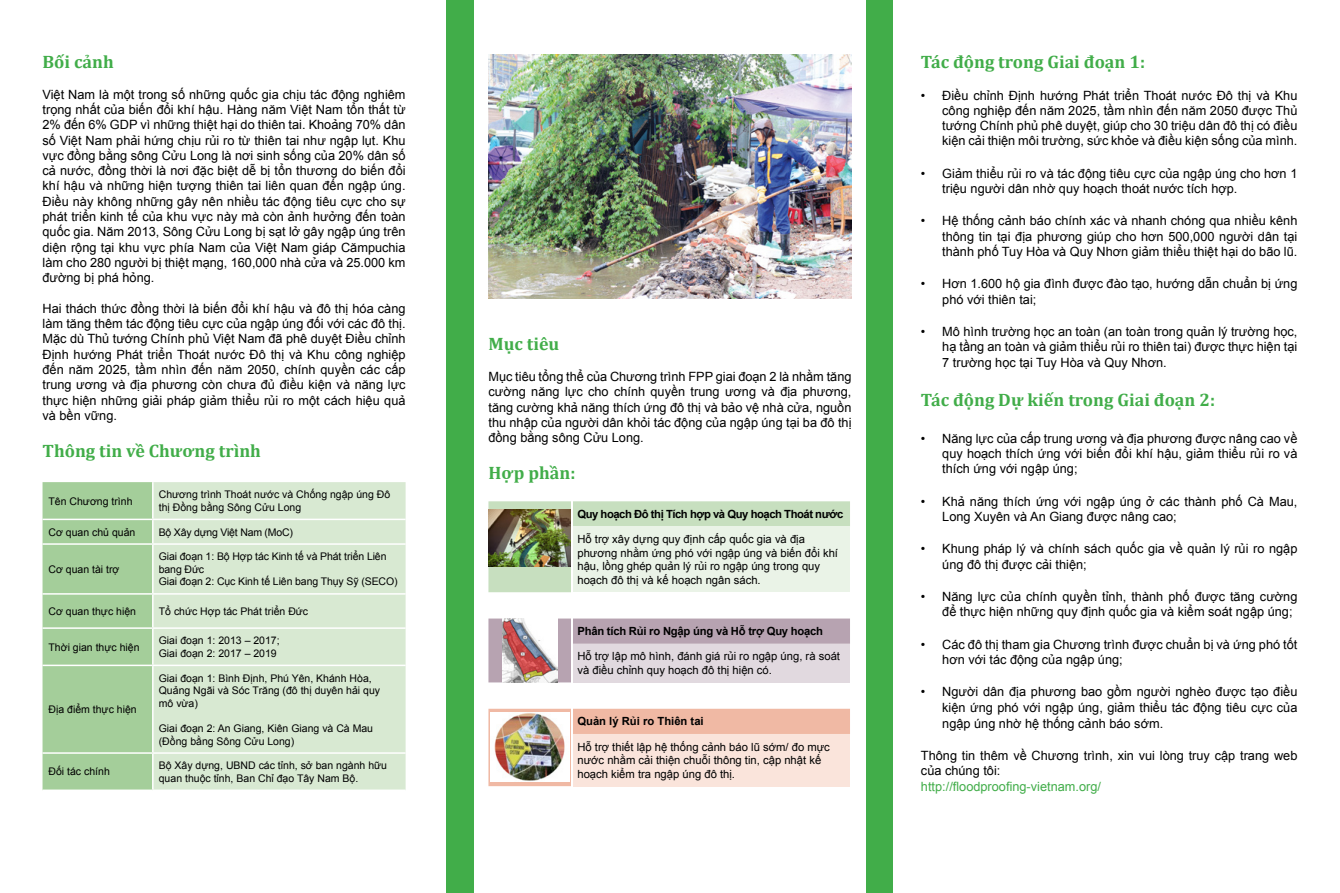
<style>
.page{position:relative;width:1340px;height:893px;background:#fff}
.page>*{position:absolute;margin:0;border:0;box-sizing:border-box;transform-origin:0 0}
.t1{font:700 18px "Cambria";color:#41ad49}
.t2{font:12.75px/15.3px "Arial";color:#000;text-align:justify}
.t3{font:12.75px "Arial";color:#41ad49}
.t4{font:11.25px/13.5px "Arial";color:#000}
.t5{font:700 11.25px "Arial";letter-spacing:-.04em;color:#000}
.t6{font:700 11.25px "Arial";letter-spacing:-.02em;color:#000}
.t7{font:700 11.25px "Arial";color:#000}
.t8{font:10.5px/12.6px "Arial";color:#000}
.t9{font:10.5px "Arial";letter-spacing:-.02em;color:#000}
</style>
<div class="page">
<div style="left:446px;top:0;width:28px;height:893px;background:#41ad49"></div>
<div style="left:865px;top:0;width:28px;height:893px;background:#41ad49"></div>
<svg style="left:153px;top:482px;width:252px;height:307px;background:#d9e9d3"></svg>
<hr style="left:153px;top:519px;width:252px;height:1px;background:#fff">
<div style="left:43px;top:482px;width:110px;height:307px;background:#a4ce9a"></div>
<hr style="left:43px;top:543px;width:110px;height:2px;background:#fff">
<hr style="left:153px;top:543px;width:252px;height:2px;background:#fff">
<hr style="left:152px;top:545px;width:1px;height:48px;background:#fff">
<hr style="left:43px;top:593px;width:110px;height:2px;background:#fff">
<hr style="left:153px;top:593px;width:252px;height:2px;background:#fff">
<hr style="left:152px;top:595px;width:1px;height:32px;background:#fff">
<hr style="left:43px;top:627px;width:110px;height:2px;background:#fff">
<hr style="left:153px;top:627px;width:252px;height:2px;background:#fff">
<hr style="left:152px;top:629px;width:1px;height:36px;background:#fff">
<hr style="left:43px;top:665px;width:110px;height:1px;background:#fff">
<hr style="left:153px;top:665px;width:252px;height:1px;background:#fff">
<hr style="left:152px;top:666px;width:1px;height:86px;background:#fff">
<hr style="left:43px;top:752px;width:110px;height:2px;background:#fff">
<hr style="left:153px;top:752px;width:252px;height:2px;background:#fff">
<hr style="left:152px;top:754px;width:1px;height:35px;background:#fff">
<div style="left:488px;top:501px;width:362px;height:91px;background:#c7dfbf"></div>
<div style="left:571px;top:526px;width:279px;height:66px;background:#eaf3e7"></div>
<svg style="left:488px;top:618px;width:362px;height:64px;background:#baa7b4"></svg>
<div style="left:571px;top:644px;width:279px;height:38px;background:#e1d9df"></div>
<div style="left:488px;top:709px;width:362px;height:77px;background:#f0b9a4"></div>
<div style="left:571px;top:734px;width:279px;height:52px;background:#fae4db"></div>
<img style="left:488px;top:509px;width:82px;height:58px">
<img style="left:502px;top:619px;width:56px;height:63px">
<img style="left:490px;top:712px;width:79px;height:69px">
<img style="left:488px;top:54px;width:363px;height:245px">
<hr style="left:570px;top:484px;width:2px;height:335px;background:#fff">
<h1 class="t1" style="left:43px;top:49px;width:73px">Bối cảnh</h1>
<p class="t2" style="left:43px;top:87px;width:364px">Việt Nam là một trong số những quốc gia chịu tác động nghiêm trọng nhất của biến đổi khí hậu. Hàng năm Việt Nam tổn thất từ 2% đến 6% GDP vì những thiệt hại do thiên tai. Khoảng 70% dân số Việt Nam phải hứng chịu rủi ro từ thiên tai như ngập lụt. Khu vực đồng bằng sông Cửu Long là nơi sinh sống của 20% dân số cả nước, đồng thời là nơi đặc biệt dễ bị tổn thương do biến đổi khí hậu và những hiện tượng thiên tai liên quan đến ngập úng.<br>Điều này không những gây nên nhiều tác động tiêu cực cho sự phát triển kinh tế của khu vực này mà còn ảnh hưởng đến toàn quốc gia. Năm 2013, Sông Cửu Long bị sạt lở gây ngập úng trên diện rộng tại khu vực phía Nam của Việt Nam giáp Cămpuchia làm cho 280 người bị thiệt mạng, 160,000 nhà cửa và 25.000 km đường bị phá hỏng.</p>
<p class="t2" style="left:43px;top:301px;width:364px">Hai thách thức đồng thời là biến đổi khí hậu và đô thị hóa càng làm tăng thêm tác động tiêu cực của ngập úng đối với các đô thị.<br>Mặc dù Thủ tướng Chính phủ Việt Nam đã phê duyệt Điều chỉnh Định hướng Phát triển Thoát nước Đô thị và Khu công nghiệp đến năm 2025, tầm nhìn đến năm 2050, chính quyền các cấp trung ương và địa phương còn chưa đủ điều kiện và năng lực thực hiện những giải pháp giảm thiểu rủi ro một cách hiệu quả và bền vững.</p>
<h1 class="t1" style="left:43px;top:438px;width:220px">Thông tin về Chương trình</h1>
<p class="t8" style="left:49px;top:495px;width:85px">Tên Chương trình</p>
<p class="t8" style="left:159px;top:488px;width:233px">Chương trình Thoát nước và Chống ngập úng Đô thị Đồng bằng Sông Cửu Long</p>
<p class="t8" style="left:49px;top:526px;width:88px">Cơ quan chủ quản</p>
<p class="t9" style="left:159px;top:525px;width:136px">Bộ Xây dựng Việt Nam (MoC)</p>
<p class="t8" style="left:49px;top:563px;width:72px">Cơ quan tài trợ</p>
<p class="t8" style="left:159px;top:550px;width:240px">Giai đoạn 1: Bộ Hợp tác Kinh tế và Phát triển Liên bang Đức<br>Giai đoạn 2: Cục Kinh tế Liên bang Thụy Sỹ (SECO)</p>
<p class="t8" style="left:49px;top:605px;width:89px">Cơ quan thực hiện</p>
<p class="t8" style="left:159px;top:605px;width:151px">Tổ chức Hợp tác Phát triển Đức</p>
<p class="t8" style="left:49px;top:641px;width:92px">Thời gian thực hiện</p>
<p class="t8" style="left:159px;top:634px;width:122px">Giai đoạn 1: 2013 – 2017;<br>Giai đoạn 2: 2017 – 2019</p>
<p class="t8" style="left:49px;top:703px;width:90px">Địa điểm thực hiện</p>
<p class="t8" style="left:159px;top:672px;width:223px">Giai đoạn 1: Bình Định, Phú Yên, Khánh Hòa,<br>Quảng Ngãi và Sóc Trăng (đô thị duyên hải quy mô vừa)</p>
<p class="t8" style="left:159px;top:722px;width:216px">Giai đoạn 2: An Giang, Kiên Giang và Cà Mau (Đồng bằng Sông Cửu Long)</p>
<p class="t8" style="left:49px;top:766px;width:63px">Đối tác chính</p>
<p class="t8" style="left:159px;top:759px;width:230px">Bộ Xây dựng, UBND các tỉnh, sở ban ngành hữu quan thuộc tỉnh, Ban Chỉ đạo Tây Nam Bộ.</p>
<h1 class="t1" style="left:488px;top:332px;width:72px">Mục tiêu</h1>
<p class="t2" style="left:488px;top:369px;width:364px">Mục tiêu tổng thể của Chương trình FPP giai đoạn 2 là nhằm tăng cường năng lực cho chính quyền trung ương và địa phương, tăng cường khả năng thích ứng đô thị và bảo vệ nhà cửa, nguồn thu nhập của người dân khỏi tác động của ngập úng tại ba đô thị đồng bằng sông Cửu Long.</p>
<h1 class="t1" style="left:488px;top:460px;width:88px">Hợp phần:</h1>
<p class="t5" style="left:577px;top:507px;width:267px">Quy hoạch Đô thị Tích hợp và Quy hoạch Thoát nước</p>
<p class="t4" style="left:577px;top:533px;width:262px">Hỗ trợ xây dựng quy định cấp quốc gia và địa phương nhằm ứng phó với ngập úng và biến đổi khí hậu, lồng ghép quản lý rủi ro ngập úng trong quy hoạch đô thị và kế hoạch ngân sách.</p>
<p class="t6" style="left:577px;top:624px;width:247px">Phân tích Rủi ro Ngập úng và Hỗ trợ Quy hoạch</p>
<p class="t4" style="left:577px;top:650px;width:264px">Hỗ trợ lập mô hình, đánh giá rủi ro ngập úng, rà soát và điều chỉnh quy hoạch đô thị hiện có.</p>
<p class="t7" style="left:577px;top:714px;width:128px">Quản lý Rủi ro Thiên tai</p>
<p class="t4" style="left:577px;top:740px;width:254px">Hỗ trợ thiết lập hệ thống cảnh báo lũ sớm/ đo mực nước nhằm cải thiện chuỗi thông tin, cập nhật kế hoạch kiểm tra ngập úng đô thị.</p>
<h1 class="t1" style="left:921px;top:49px;width:226px">Tác động trong Giai đoạn 1:</h1>
<p class="t2" style="left:942px;top:88px;width:357px;text-indent:-21px">• Điều chỉnh Định hướng Phát triển Thoát nước Đô thị và Khu công nghiệp đến năm 2025, tầm nhìn đến năm 2050 được Thủ tướng Chính phủ phê duyệt, giúp cho 30 triệu dân đô thị có điều kiện cải thiện môi trường, sức khỏe và điều kiện sống của mình.</p>
<p class="t2" style="left:942px;top:166px;width:357px;text-indent:-21px">• Giảm thiểu rủi ro và tác động tiêu cực của ngập úng cho hơn 1 triệu người dân nhờ quy hoạch thoát nước tích hợp.</p>
<p class="t2" style="left:942px;top:213px;width:357px;text-indent:-21px">• Hệ thống cảnh báo chính xác và nhanh chóng qua nhiều kênh thông tin tại địa phương giúp cho hơn 500,000 người dân tại thành phố Tuy Hòa và Quy Nhơn giảm thiểu thiệt hại do bão lũ.</p>
<p class="t2" style="left:942px;top:276px;width:357px;text-indent:-21px">• Hơn 1.600 hộ gia đình được đào tạo, hướng dẫn chuẩn bị ứng phó với thiên tai;</p>
<p class="t2" style="left:942px;top:324px;width:357px;line-height:15.8px;text-indent:-21px">• Mô hình trường học an toàn (an toàn trong quản lý trường học, hạ tầng an toàn và giảm thiểu rủi ro thiên tai) được thực hiện tại 7 trường học tại Tuy Hòa và Quy Nhơn.</p>
<h1 class="t1" style="left:921px;top:387px;width:296px">Tác động Dự kiến trong Giai đoạn 2:</h1>
<p class="t2" style="left:942px;top:431px;width:357px;text-indent:-21px">• Năng lực của cấp trung ương và địa phương được nâng cao về quy hoạch thích ứng với biến đổi khí hậu, giảm thiểu rủi ro và thích ứng với ngập úng;</p>
<p class="t2" style="left:942px;top:494px;width:357px;text-indent:-21px">• Khả năng thích ứng với ngập úng ở các thành phố Cà Mau,<br>Long Xuyên và An Giang được nâng cao;</p>
<p class="t2" style="left:942px;top:541px;width:357px;text-indent:-21px">• Khung pháp lý và chính sách quốc gia về quản lý rủi ro ngập úng đô thị được cải thiện;</p>
<p class="t2" style="left:942px;top:589px;width:357px;text-indent:-21px">• Năng lực của chính quyền tỉnh, thành phố được tăng cường để thực hiện những quy định quốc gia và kiểm soát ngập úng;</p>
<p class="t2" style="left:942px;top:637px;width:357px;text-indent:-21px">• Các đô thị tham gia Chương trình được chuẩn bị và ứng phó tốt hơn với tác động của ngập úng;</p>
<p class="t2" style="left:942px;top:684px;width:357px;line-height:15.8px;text-indent:-21px">• Người dân địa phương bao gồm người nghèo được tạo điều kiện ứng phó với ngập úng, giảm thiểu tác động tiêu cực của ngập úng nhờ hệ thống cảnh báo sớm.</p>
<p class="t2" style="left:921px;top:748px;width:378px">Thông tin thêm về Chương trình, xin vui lòng truy cập trang web của chúng tôi:</p>
<p class="t3" style="left:921px;top:778px;width:182px">http://floodproofing-vietnam.org/</p>
</div>
